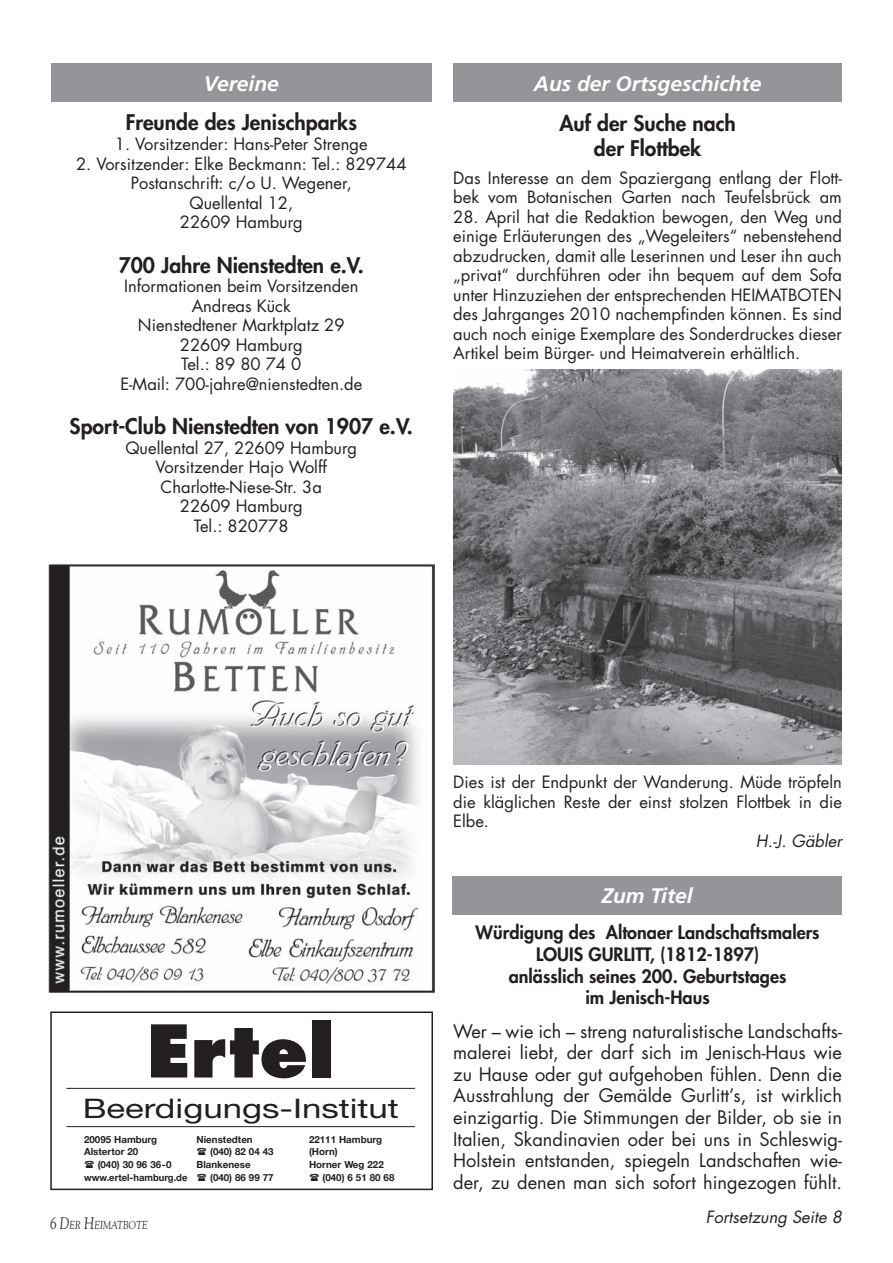
<style>
.page{position:relative;width:893px;height:1263px;background:#fff}
.page>*{position:absolute;margin:0;border:0;box-sizing:border-box;transform-origin:0 0}
.t1{font:800 70.5px "Futura";color:#231f20}
.t2{font:27px "Helvetica Neue";color:#231f20;scale:1.29 1}
.t3{font:800 21px/25.2px "Futura";color:#231f20;text-align:center}
.t4{font:italic 700 21px "Frutiger";color:#fff}
.t5{font:18.3px/21.6px "Futura";color:#231f20;text-align:justify}
.t6{font:800 18px/21.6px "Futura";color:#231f20;text-align:center}
.t7{font:16.5px/19.5px "Futura";color:#231f20;text-align:center}
.t8{font:italic 16.5px "Futura";color:#231f20}
.t9{font:italic 11.55px "Goudy";color:#231f20;scale:.8 1}
.t10{font:700 9.75px/12.8px "Helvetica Neue";color:#231f20}
.s1{font-size:16.5px}
</style>
<div class="page">
<div style="left:453px;top:64px;width:389px;height:38px;background:#939598"></div>
<div style="left:452px;top:876px;width:390px;height:39px;background:#939598"></div>
<div style="left:50px;top:1011px;width:383px;height:179px;border:2px solid #231f20"></div>
<hr style="left:66px;top:1088px;width:349px;height:1px;background:#231f20">
<hr style="left:66px;top:1126px;width:349px;height:1px;background:#231f20">
<div style="left:51px;top:64px;width:381px;height:38px;background:#939598"></div>
<img style="left:49px;top:563px;width:385px;height:430px">
<img style="left:453px;top:369px;width:389px;height:396px">
<svg style="left:547px;top:688px;width:8px;height:7px"></svg>
<svg style="left:524px;top:700px;width:8px;height:7px"></svg>
<svg style="left:108px;top:698px;width:8px;height:6px"></svg>
<svg style="left:292px;top:688px;width:8px;height:19px"></svg>
<svg style="left:151px;top:921px;width:9px;height:8px"></svg>
<svg style="left:380px;top:909px;width:10px;height:20px"></svg>
<p class="t4" style="left:204px;top:71px;width:77px">Vereine</p>
<p class="t3" style="left:126px;top:110px;width:233px">Freunde des Jenischparks</p>
<p class="t7" style="left:115px;top:134px;width:254px">1. Vorsitzender: Hans-Peter Strenge</p>
<p class="t7" style="left:76px;top:153px;width:332px">2. Vorsitzender: Elke Beckmann: Tel.: 829744<br>Postanschrift: c/o U. Wegener,<br>Quellental 12,<br>22609 Hamburg</p>
<p class="t3" style="left:119px;top:252px;width:247px">700 Jahre Nienstedten e.V.</p>
<p class="t7" style="left:120px;top:276px;width:243px">Informationen beim Vorsitzenden<br>Andreas Kück<br>Nienstedtener Marktplatz 29<br>22609 Hamburg<br>Tel.: 89 80 74 0<br>E-Mail: 700-jahre@nienstedten.de</p>
<p class="t3" style="left:70px;top:414px;width:345px">Sport-Club Nienstedten von 1907 e.V.</p>
<p class="t7" style="left:125px;top:438px;width:233px">Quellental 27, 22609 Hamburg<br>Vorsitzender Hajo Wolff<br>Charlotte-Niese-Str. 3a<br>22609 Hamburg<br>Tel.: 820778</p>
<p class="t4" style="left:534px;top:71px;width:229px">Aus der Ortsgeschichte</p>
<p class="t3" style="left:559px;top:110px;width:178px">Auf der Suche nach der Flottbek</p>
<p class="t7" style="left:453px;top:168px;width:390px;text-align:left">Das Interesse an dem Spaziergang entlang der Flott&shy;bek vom Botanischen Garten nach Teufelsbrück am</p>
<p class="t7" style="left:453px;top:207px;width:390px;text-align:justify">28. April hat die Redaktion bewogen, den Weg und einige Erläuterungen des „Wegeleiters“ nebenstehend abzudrucken, damit alle Leserinnen und Leser ihn auch „privat“ durchführen oder ihn bequem auf dem Sofa unter Hinzuziehen der entsprechenden HEIMATBOTEN des Jahrganges 2010 nachempfinden können. Es sind auch noch einige Exemplare des Sonderdruckes dieser Artikel beim Bürger- und Heimatverein erhältlich.</p>
<h1 class="t1" style="left:147px;top:1008px;width:189px">Ertel</h1>
<h2 class="t2" style="left:83px;top:1092px;width:247px">Beerdigungs-Institut</h2>
<p class="t10" style="left:84px;top:1132px;width:74px">20095 Hamburg<br>Alstertor 20</p>
<p class="t10" style="left:84px;top:1158px;width:105px;text-align:center">(040) 30 96 36-0 www.ertel-hamburg.de</p>
<p class="t10" style="left:309px;top:1132px;width:74px">22111 Hamburg</p>
<p class="t10" style="left:309px;top:1145px;width:30px">(Horn)</p>
<p class="t10" style="left:309px;top:1158px;width:76px">Horner Weg 222</p>
<p class="t10" style="left:323px;top:1171px;width:73px">(040) 6 51 80 68</p>
<p class="t10" style="left:197px;top:1132px;width:58px">Nienstedten</p>
<p class="t10" style="left:210px;top:1145px;width:65px">(040) 82 04 43</p>
<p class="t10" style="left:197px;top:1158px;width:56px">Blankenese</p>
<p class="t10" style="left:210px;top:1171px;width:65px">(040) 86 99 77</p>
<p class="t9" style="left:50px;top:1218px;width:124px"><span class="s1">6</span> <span class="s1">D</span>ER <span class="s1">H</span>EIMATBOTE</p>
<p class="t7" style="left:453px;top:772px;width:390px;text-align:justify">Dies ist der Endpunkt der Wanderung. Müde tröpfeln die kläglichen Reste der einst stolzen Flottbek in die Elbe.</p>
<p class="t8" style="left:756px;top:829px;width:88px">H.-J. Gäbler</p>
<p class="t4" style="left:601px;top:884px;width:93px">Zum Titel</p>
<p class="t6" style="left:476px;top:922px;width:346px">Würdigung des Altonaer Landschaftsmalers<br>LOUIS GURLITT, (1812-1897)<br>anlässlich seines 200. Geburtstages<br>im Jenisch-Haus</p>
<p class="t5" style="left:453px;top:1020px;width:390px">Wer – wie ich – streng naturalistische Landschafts&shy;malerei liebt, der darf sich im Jenisch-Haus wie zu Hause oder gut aufgehoben fühlen. Denn die Ausstrahlung der Gemälde Gurlitt’s, ist wirklich einzigartig. Die Stimmungen der Bilder, ob sie in Italien, Skandinavien oder bei uns in Schleswig-Holstein entstanden, spiegeln Landschaften wie&shy;der, zu denen man sich sofort hingezogen fühlt.</p>
<p class="t8" style="left:706px;top:1205px;width:138px">Fortsetzung Seite 8</p>
</div>
